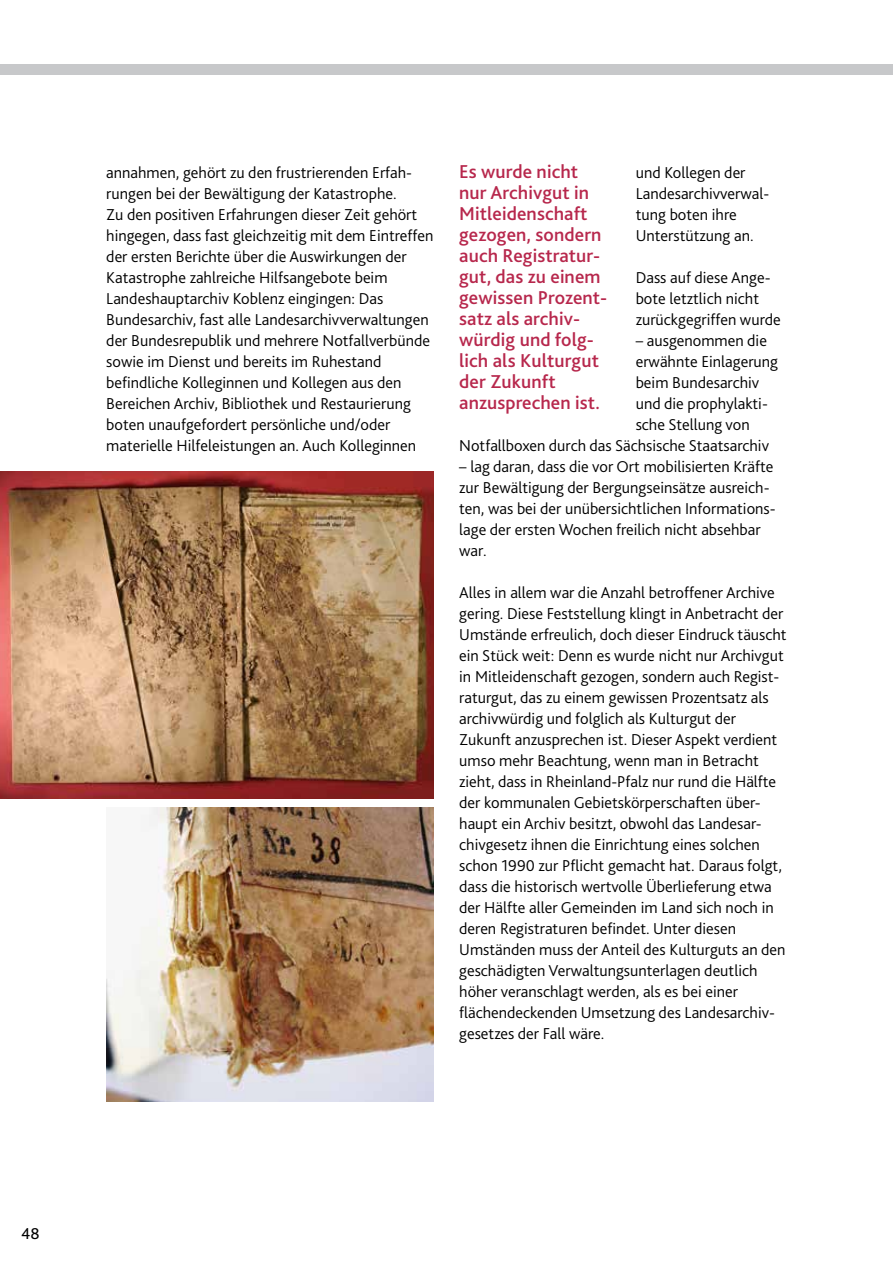
<style>
.page{position:relative;width:893px;height:1263px;background:#fff}
.page>*{position:absolute;margin:0;border:0;box-sizing:border-box;transform-origin:0 0}
.t1{font:500 19.5px/21px "Bliss";letter-spacing:.005em;color:#b7274c}
.t2{font:300 16.5px/21px "Bliss";color:#000}
.t3{font:16.5px "Bliss";color:#000}
</style>
<div class="page">
<div style="left:0;top:64px;width:893px;height:10px;background:#c7c8ca"></div>
<img style="left:0;top:472px;width:434px;height:326px">
<img style="left:106px;top:808px;width:328px;height:294px">
<p class="t1" style="left:459px;top:161px;width:149px">Es wurde nicht nur Archivgut in<br>Mitleidenschaft gezogen, sondern auch Registratur&shy;gut, das zu einem gewissen Prozent&shy;satz als archiv&shy;würdig und folg&shy;lich als Kulturgut der Zukunft anzusprechen ist.</p>
<p class="t2" style="left:106px;top:162px;width:329px">annahmen, gehört zu den frustrierenden Erfah&shy;rungen bei der Bewältigung der Katastrophe.<br>Zu den positiven Erfahrungen dieser Zeit gehört hingegen, dass fast gleichzeitig mit dem Eintreffen der ersten Berichte über die Auswirkungen der Katastrophe zahlreiche Hilfsangebote beim Landeshauptarchiv Koblenz eingingen: Das Bundesarchiv, fast alle Landesarchivverwaltungen der Bundesrepublik und mehrere Notfallverbünde sowie im Dienst und bereits im Ruhestand befindliche Kolleginnen und Kollegen aus den Bereichen Archiv, Bibliothek und Restaurierung boten unaufgefordert persönliche und/oder materielle Hilfeleistungen an. Auch Kolleginnen</p>
<p class="t2" style="left:636px;top:162px;width:135px">und Kollegen der<br>Landesarchivverwal&shy;tung boten ihre<br>Unterstützung an.</p>
<p class="t2" style="left:636px;top:267px;width:147px">Dass auf diese Ange&shy;bote letztlich nicht zurückgegriffen wurde</p>
<p class="t2" style="left:636px;top:330px;width:133px">– ausgenommen die</p>
<p class="t2" style="left:636px;top:351px;width:144px">erwähnte Einlagerung</p>
<p class="t2" style="left:636px;top:372px;width:125px">beim Bundesarchiv</p>
<p class="t2" style="left:636px;top:393px;width:134px">und die prophylakti-</p>
<p class="t2" style="left:636px;top:414px;width:116px">sche Stellung von</p>
<p class="t2" style="left:459px;top:435px;width:311px">Notfallboxen durch das Sächsische Staatsarchiv</p>
<p class="t2" style="left:459px;top:456px;width:318px">– lag daran, dass die vor Ort mobilisierten Kräfte zur Bewältigung der Bergungseinsätze ausreich&shy;ten, was bei der unübersichtlichen Informations&shy;lage der ersten Wochen freilich nicht absehbar war.</p>
<p class="t2" style="left:459px;top:582px;width:329px">Alles in allem war die Anzahl betroffener Archive gering. Diese Feststellung klingt in Anbetracht der Umstände erfreulich, doch dieser Eindruck täuscht ein Stück weit: Denn es wurde nicht nur Archivgut in Mitleidenschaft gezogen, sondern auch Regist&shy;raturgut, das zu einem gewissen Prozentsatz als archivwürdig und folglich als Kulturgut der Zukunft anzusprechen ist. Dieser Aspekt verdient umso mehr Beachtung, wenn man in Betracht zieht, dass in Rheinland-Pfalz nur rund die Hälfte der kommunalen Gebietskörperschaften über&shy;haupt ein Archiv besitzt, obwohl das Landesar&shy;chivgesetz ihnen die Einrichtung eines solchen schon 1990 zur Pflicht gemacht hat. Daraus folgt, dass die historisch wertvolle Überlieferung etwa der Hälfte aller Gemeinden im Land sich noch in deren Registraturen befindet. Unter diesen Umständen muss der Anteil des Kulturguts an den geschädigten Verwaltungsunterlagen deutlich höher veranschlagt werden, als es bei einer flächendeckenden Umsetzung des Landesarchiv&shy;gesetzes der Fall wäre.</p>
<p class="t3" style="left:21px;top:1224px;width:20px">48</p>
</div>
